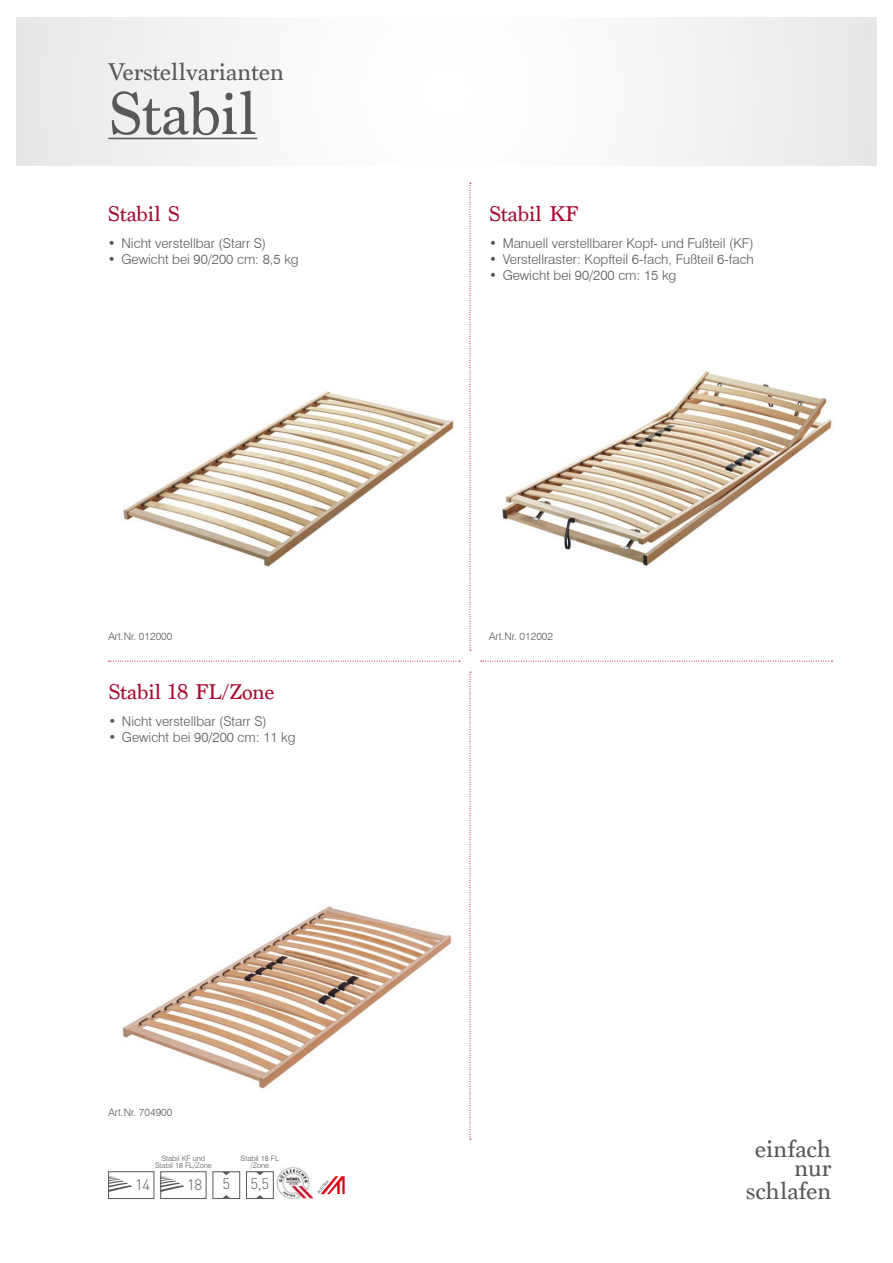
<style>
.page{position:relative;width:893px;height:1263px;background:#fff}
.page>*{position:absolute;margin:0;border:0;box-sizing:border-box;transform-origin:0 0}
.t1{font:63px "Marion";color:#58585a}
.t2{font:25.5px/19.4px "Marion";color:#58585a;text-align:right}
.t3{font:22.5px "Marion";color:#a70932}
.t4{font:300 15px "DIN";color:#58585a}
.t5{font:300 13.5px "Swiss 721 BT";color:#58585a}
.t6{font:300 10.5px "Swiss 721 BT";color:#58585a}
.t7{font:300 7.5px/7.5px "Swiss 721 BT";color:#58585a;text-align:center}
</style>
<div class="page">
<img style="left:122px;top:906px;width:331px;height:184px">
<img style="left:502px;top:371px;width:331px;height:195px">
<img style="left:123px;top:391px;width:333px;height:176px">
<div style="left:17px;top:17px;width:859px;height:149px;background:linear-gradient(to right,#f4f4f4,#f5f5f5)"></div>
<hr style="left:108px;top:138px;width:149px;height:1px;background:#58585a">
<svg style="left:481px;top:661px;width:351px;height:1px"></svg>
<svg style="left:109px;top:661px;width:351px;height:1px"></svg>
<svg style="left:469px;top:672px;width:2px;height:468px"></svg>
<svg style="left:469px;top:183px;width:2px;height:468px"></svg>
<div style="left:213px;top:1172px;width:27px;height:27px;border:1px solid #58585a"></div>
<svg style="left:222px;top:1172px;width:8px;height:3px"></svg>
<svg style="left:222px;top:1195px;width:8px;height:4px"></svg>
<svg style="left:110px;top:1176px;width:22px;height:16px"></svg>
<div style="left:108px;top:1172px;width:46px;height:27px;border:1px solid #58585a"></div>
<svg style="left:162px;top:1176px;width:22px;height:16px"></svg>
<div style="left:160px;top:1172px;width:46px;height:27px;border:1px solid #58585a"></div>
<div style="left:246px;top:1172px;width:27px;height:27px;border:1px solid #58585a"></div>
<svg style="left:256px;top:1172px;width:8px;height:3px"></svg>
<svg style="left:256px;top:1195px;width:8px;height:4px"></svg>
<img style="left:320px;top:1177px;width:15px;height:17px">
<img style="left:277px;top:1167px;width:36px;height:32px">
<h2 class="t2" style="left:108px;top:65px;width:177px">Verstellvarianten</h2>
<h1 class="t1" style="left:108px;top:90px;width:150px">Stabil</h1>
<h3 class="t3" style="left:108px;top:205px;width:74px">Stabil S</h3>
<p class="t5" style="left:108px;top:235px;width:160px">• Nicht verstellbar (Starr S)</p>
<p class="t5" style="left:108px;top:251px;width:192px">• Gewicht bei 90/200 cm: 8,5 kg</p>
<h3 class="t3" style="left:489px;top:205px;width:91px">Stabil KF</h3>
<p class="t5" style="left:489px;top:235px;width:266px">• Manuell verstellbarer Kopf- und Fußteil (KF)</p>
<p class="t5" style="left:489px;top:251px;width:266px">• Verstellraster: Kopfteil 6-fach, Fußteil 6-fach</p>
<p class="t5" style="left:489px;top:267px;width:189px">• Gewicht bei 90/200 cm: 15 kg</p>
<p class="t6" style="left:108px;top:630px;width:66px">Art.Nr. 012000</p>
<p class="t6" style="left:489px;top:630px;width:66px">Art.Nr. 012002</p>
<h3 class="t3" style="left:108px;top:684px;width:168px">Stabil 18 FL/Zone</h3>
<p class="t5" style="left:108px;top:713px;width:160px">• Nicht verstellbar (Starr S)</p>
<p class="t5" style="left:108px;top:729px;width:189px">• Gewicht bei 90/200 cm: 11 kg</p>
<p class="t6" style="left:108px;top:1106px;width:66px">Art.Nr. 704900</p>
<p class="t7" style="left:155px;top:1154px;width:58px">Stabil KF und<br>Stabil 18 FL/Zone</p>
<p class="t7" style="left:241px;top:1154px;width:40px">Stabil 18 FL /Zone</p>
<p class="t4" style="left:135px;top:1175px;width:17px">14</p>
<p class="t4" style="left:187px;top:1175px;width:17px">18</p>
<p class="t4" style="left:222px;top:1175px;width:9px">5</p>
<p class="t4" style="left:250px;top:1175px;width:20px">5,5</p>
<h2 class="t2" style="left:755px;top:1142px;width:78px">einfach nur</h2>
<h2 class="t2" style="left:746px;top:1184px;width:87px">schlafen</h2>
</div>
